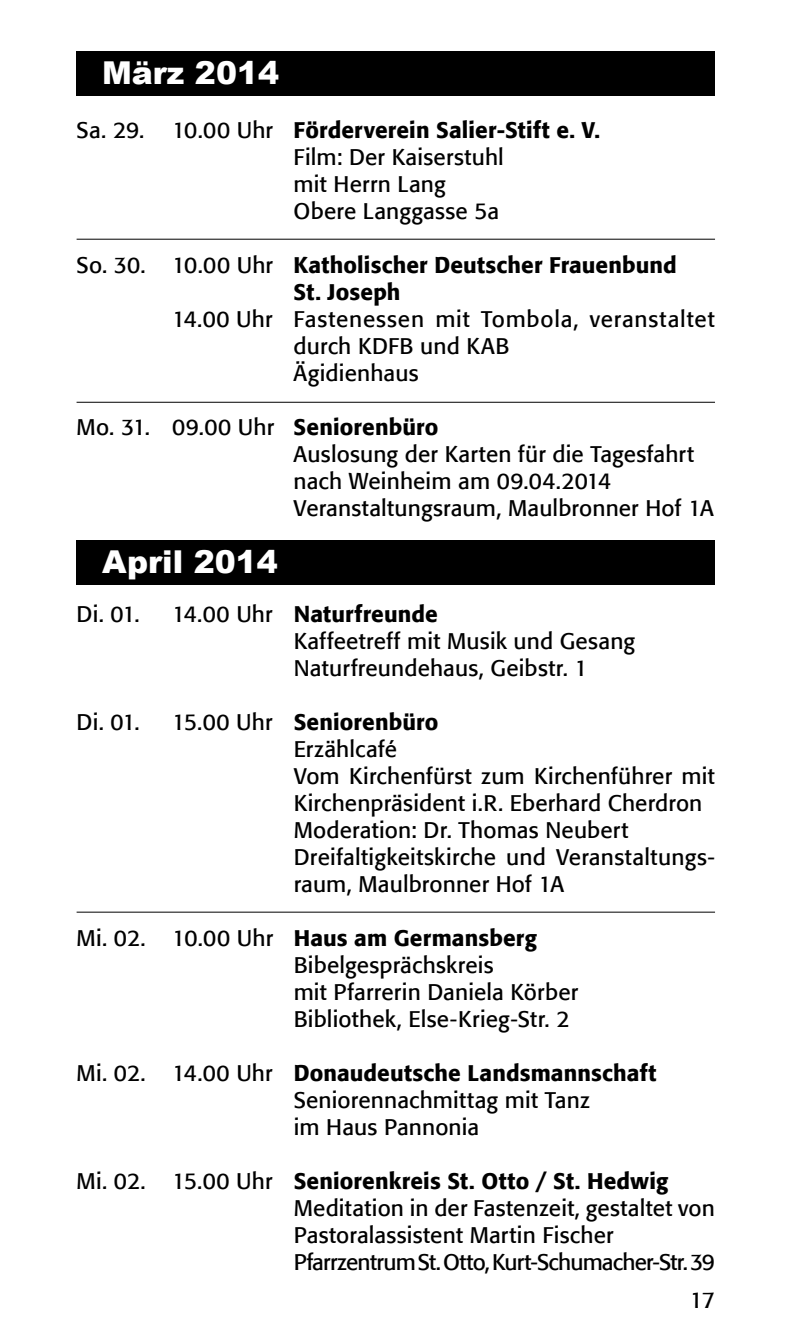
<style>
.page{position:relative;width:798px;height:1340px;background:#fff}
.page>*{position:absolute;margin:0;border:0;box-sizing:border-box;transform-origin:0 0}
.t1{font:900 31.5px "Arial";color:#fff}
.t2{font:22.5px/27px "Formata";letter-spacing:.01em;color:#000}
.t3{font:22.5px/27px "Formata";letter-spacing:.03em;color:#000}
.t4{font:500 22.5px/27px "Formata";letter-spacing:.005em;color:#000}
.s1{font-weight:500}
.s2{font-weight:400}
</style>
<div class="page">
<div style="left:77px;top:540px;width:637px;height:44px;background:#000"></div>
<hr style="left:77px;top:239px;width:637px;height:1px;background:#000">
<hr style="left:77px;top:911px;width:637px;height:1px;background:#000">
<hr style="left:76px;top:402px;width:638px;height:1px;background:#000">
<div style="left:77px;top:51px;width:637px;height:45px;background:#000"></div>
<h1 class="t1" style="left:102px;top:49px;width:178px">März 2014</h1>
<p class="t2" style="left:293px;top:117px;width:308px;text-indent:-217px">Sa. 29. 10.00 Uhr <span class="s1">Förderverein Salier-Stift e. V.<br></span>Film: Der Kaiserstuhl<br>mit Herrn Lang<br>Obere Langgasse 5a</p>
<p class="t4" style="left:293px;top:251px;width:384px;text-indent:-217px"><span class="s2">So. 30. 10.00 Uhr</span> Katholischer Deutscher Frauenbund<br>St. Joseph</p>
<p class="t3" style="left:293px;top:306px;width:422px;text-indent:-121px">14.00 Uhr Fastenessen mit Tombola, veranstaltet durch KDFB und KAB<br>Ägidienhaus</p>
<p class="t2" style="left:293px;top:414px;width:421px;text-indent:-217px">Mo. 31. 09.00 Uhr <span class="s1">Seniorenbüro<br></span>Auslosung der Karten für die Tagesfahrt nach Weinheim am 09.04.2014<br>Veranstaltungsraum, Maulbronner Hof 1A</p>
<h1 class="t1" style="left:102px;top:538px;width:177px">April 2014</h1>
<p class="t2" style="left:77px;top:600px;width:65px">Di. 01.</p>
<p class="t2" style="left:293px;top:600px;width:343px;text-indent:-121px">14.00 Uhr <span class="s1">Naturfreunde<br></span>Kaffeetreff mit Musik und Gesang<br>Naturfreundehaus, Geibstr. 1</p>
<p class="t2" style="left:77px;top:708px;width:65px">Di. 01.</p>
<p class="t2" style="left:293px;top:708px;width:422px;text-indent:-121px">15.00 Uhr <span class="s1">Seniorenbüro<br></span>Erzählcafé<br>Vom Kirchenfürst zum Kirchenführer mit<br>Kirchenpräsident i.R. Eberhard Cherdron<br>Moderation: Dr. Thomas Neubert<br>Dreifaltigkeitskirche und Veranstaltungs&shy;raum, Maulbronner Hof 1A</p>
<p class="t2" style="left:293px;top:924px;width:286px;text-indent:-217px">Mi. 02. 10.00 Uhr <span class="s1">Haus am Germansberg<br></span>Bibelgesprächskreis<br>mit Pfarrerin Daniela Körber<br>Bibliothek, Else-Krieg-Str. 2</p>
<p class="t2" style="left:293px;top:1059px;width:364px;text-indent:-217px">Mi. 02. 14.00 Uhr <span class="s1">Donaudeutsche Landsmannschaft<br></span>Seniorennachmittag mit Tanz<br>im Haus Pannonia</p>
<p class="t2" style="left:293px;top:1167px;width:422px;text-indent:-217px">Mi. 02. 15.00 Uhr <span class="s1">Seniorenkreis St. Otto / St. Hedwig </span>Meditation in der Fastenzeit, gestaltet von Pastoralassistent Martin Fischer Pfarrzentrum St. Otto, Kurt-Schumacher-Str. 39</p>
<p class="t2" style="left:689px;top:1286px;width:27px">17</p>
</div>
